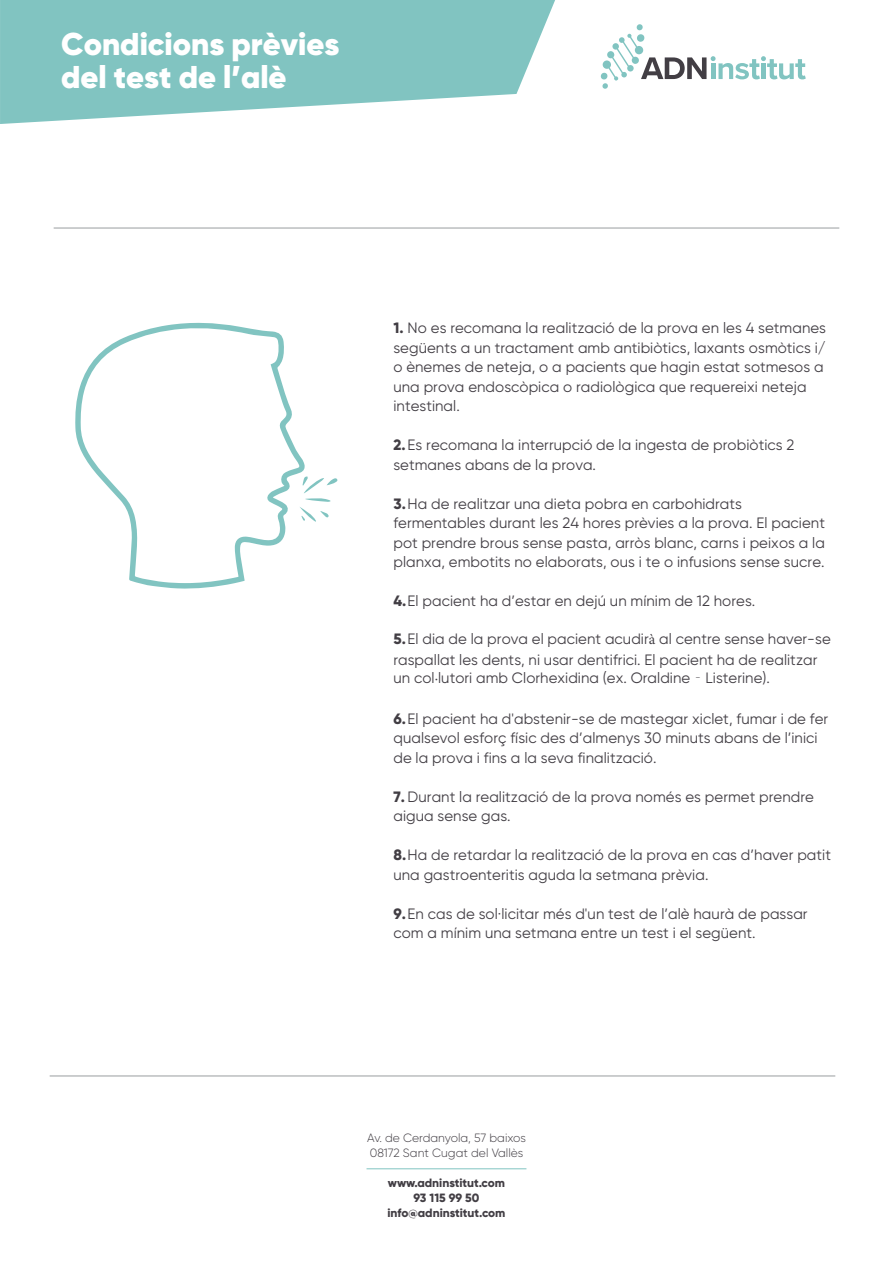
<style>
.page{position:relative;width:893px;height:1263px;background:#fff}
.page>*{position:absolute;margin:0;border:0;box-sizing:border-box;transform-origin:0 0}
.t1{font:900 31.5px/33px "Gilroy";color:#fff}
.t2{font:15px/19.5px "Gilroy";letter-spacing:.005em;color:#423e44}
.t3{font:800 12px/15px "Gilroy";color:#423e44;text-align:center}
.t4{font:300 12px/15px "Gilroy";color:#423e44}
.s1{font-weight:800}
.s2{font-family:"Minion Pro"}
.s3{font-family:"Koz Min Pr 6 N"}
</style>
<div class="page">
<svg style="left:0;top:0;width:555px;height:124px;fill:#81c4c1"></svg>
<hr style="left:54px;top:228px;width:785px;height:1px;background:#999e9f">
<hr style="left:50px;top:1075px;width:785px;height:1px;background:#999e9f">
<svg style="left:600px;top:24px;width:206px;height:65px"></svg>
<hr style="left:366px;top:1168px;width:160px;height:1px;background:#81c4c1">
<svg style="left:75px;top:322px;width:230px;height:267px"></svg>
<svg style="left:299px;top:476px;width:39px;height:46px"></svg>
<h1 class="t1" style="left:61px;top:28px;width:280px">Condicions prèvies del test de l’alè</h1>
<p class="t2" style="left:393px;top:318px;width:434px"><span class="s1">1.</span> No es recomana la realització de la prova en les 4 setmanes següents a un tractament amb antibiòtics, laxants osmòtics i/ o ènemes de neteja, o a pacients que hagin estat sotmesos a una prova endoscòpica o radiològica que requereixi neteja intestinal.</p>
<p class="t2" style="left:393px;top:435px;width:402px"><span class="s1">2.</span>Es recomana la interrupció de la ingesta de probiòtics 2 setmanes abans de la prova.</p>
<p class="t2" style="left:393px;top:494px;width:433px"><span class="s1">3.</span>Ha de realitzar una dieta pobra en carbohidrats fermentables durant les 24 hores prèvies a la prova. El pacient pot prendre brous sense pasta, arròs blanc, carns i peixos a la planxa, embotits no elaborats, ous i te o infusions sense sucre.</p>
<p class="t2" style="left:393px;top:591px;width:363px"><span class="s1">4.</span>El pacient ha d’estar en dejú un mínim de 12 hores.</p>
<p class="t2" style="left:393px;top:628px;width:439px;line-height:20.7px"><span class="s1">5.</span>El dia de la prova el pacient acudir<span class="s2">à</span> al centre sense haver-se raspallat les dents, ni usar dentifrici. El pacient ha de realitzar</p>
<p class="t2" style="left:393px;top:668px;width:378px">un col<span class="s2">·</span>lutori amb Clorhexidina (ex. Oraldine<span class="s3">‐</span>Listerine).</p>
<p class="t2" style="left:393px;top:708px;width:436px"><span class="s1">6.</span>El pacient ha d'abstenir-se de mastegar xiclet, fumar i de fer qualsevol esforç físic des d’almenys 30 minuts abans de l’inici de la prova i fins a la seva finalització.</p>
<p class="t2" style="left:393px;top:786px;width:422px"><span class="s1">7.</span> Durant la realització de la prova només es permet prendre aigua sense gas.</p>
<p class="t2" style="left:393px;top:845px;width:439px"><span class="s1">8.</span>Ha de retardar la realització de la prova en cas d’haver patit una gastroenteritis aguda la setmana prèvia.</p>
<p class="t2" style="left:393px;top:903px;width:416px"><span class="s1">9.</span>En cas de sol·licitar més d'un test de l’alè haurà de passar com a mínim una setmana entre un test i el següent.</p>
<p class="t4" style="left:367px;top:1130px;width:160px">Av. de Cerdanyola, 57 baixos<br>08172 Sant Cugat del Vallès</p>
<p class="t3" style="left:387px;top:1175px;width:120px">www.adninstitut.com<br>93 115 99 50 info@adninstitut.com</p>
</div>
